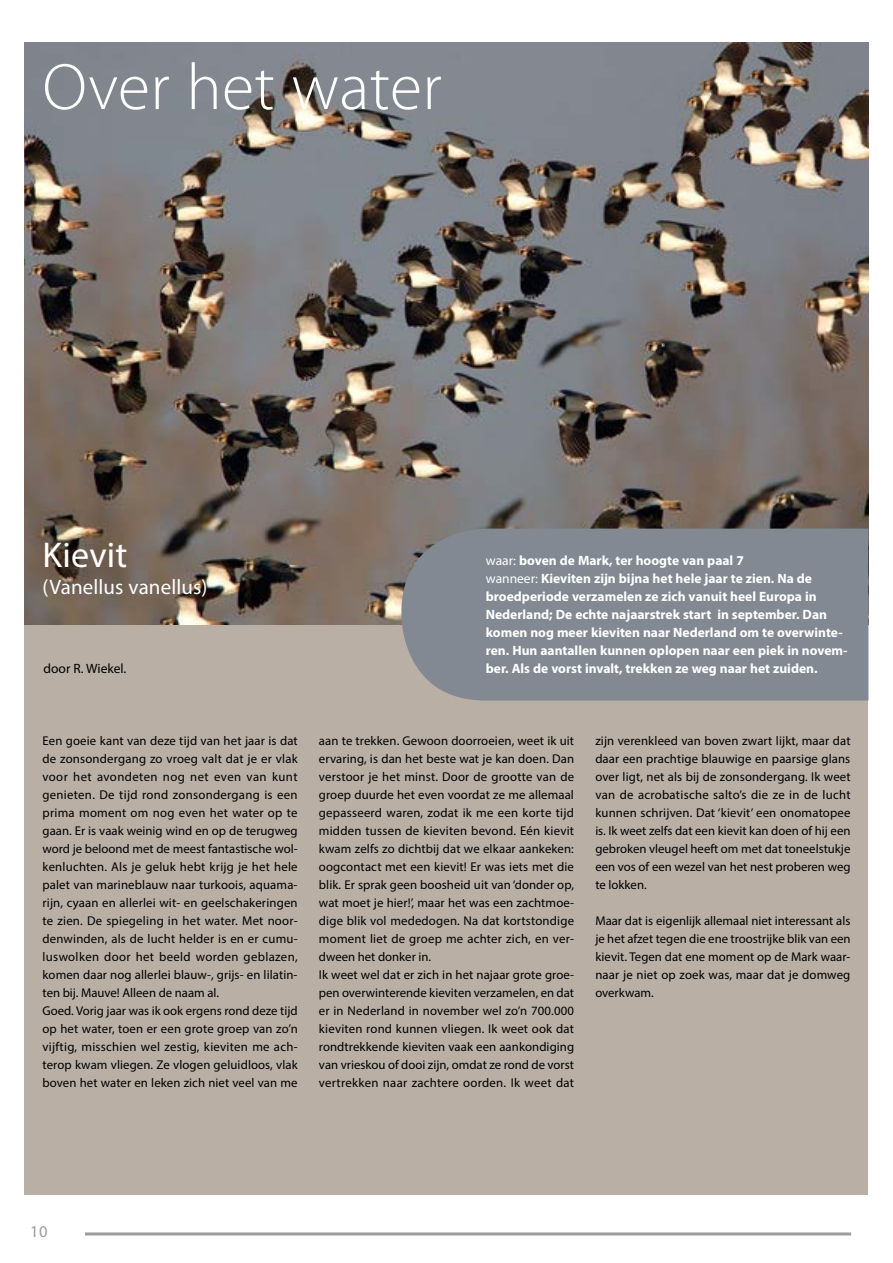
<style>
.page{position:relative;width:893px;height:1263px;background:#fff}
.page>*{position:absolute;margin:0;border:0;box-sizing:border-box;transform-origin:0 0}
.t1{font:300 66px "Myriad Pro";letter-spacing:.005em;color:#fff}
.t2{font:36px "Myriad Pro";letter-spacing:.005em;color:#fff}
.t3{font:21px "Myriad Pro";letter-spacing:.005em;color:#fff}
.t4{font:16.5px "Myriad Pro";color:#9d9d9c}
.t5{font:700 13.5px/18px "Myriad Pro";color:#fff}
.t6{font:13.5px "Myriad Pro";color:#000}
.t7{font:12.75px/18px "Myriad Pro";letter-spacing:.01em;color:#000}
.s1{font-weight:400}
</style>
<div class="page">
<hr style="left:85px;top:1232px;width:766px;height:3px;background:#9d9d9c">
<div style="left:25px;top:64px;width:843px;height:1131px;background:#b9afa5"></div>
<img style="left:25px;top:43px;width:843px;height:582px">
<div style="left:401px;top:529px;width:467px;height:171px;background:#828993"></div>
<h1 class="t1" style="left:43px;top:47px;width:401px">Over het water</h1>
<h2 class="t2" style="left:43px;top:533px;width:86px">Kievit</h2>
<h3 class="t3" style="left:43px;top:574px;width:166px">(Vanellus vanellus)</h3>
<p class="t6" style="left:44px;top:660px;width:84px">door R. Wiekel.</p>
<p class="t5" style="left:486px;top:551px;width:363px"><span class="s1">waar:</span> boven de Mark, ter hoogte van paal 7<br><span class="s1">wanneer:</span> Kieviten zijn bijna het hele jaar te zien. Na de broedperiode verzamelen ze zich vanuit heel Europa in Nederland; De echte najaarstrek start in september. Dan komen nog meer kieviten naar Nederland om te overwinte&shy;ren. Hun aantallen kunnen oplopen naar een piek in novem&shy;ber. Als de vorst invalt, trekken ze weg naar het zuiden.</p>
<p class="t7" style="left:43px;top:731px;width:257px">Een goeie kant van deze tijd van het jaar is dat de zonsondergang zo vroeg valt dat je er vlak voor het avondeten nog net even van kunt genieten. De tijd rond zonsondergang is een prima moment om nog even het water op te gaan. Er is vaak weinig wind en op de terugweg word je beloond met de meest fantastische wol&shy;kenluchten. Als je geluk hebt krijg je het hele palet van marineblauw naar turkoois, aquama&shy;rijn, cyaan en allerlei wit- en geelschakeringen te zien. De spiegeling in het water. Met noor&shy;denwinden, als de lucht helder is en er cumu&shy;luswolken door het beeld worden geblazen, komen daar nog allerlei blauw-, grijs- en lilatin&shy;ten bij. Mauve! Alleen de naam al.<br>Goed. Vorig jaar was ik ook ergens rond deze tijd op het water, toen er een grote groep van zo’n vijftig, misschien wel zestig, kieviten me ach&shy;terop kwam vliegen. Ze vlogen geluidloos, vlak boven het water en leken zich niet veel van me</p>
<p class="t7" style="left:319px;top:731px;width:257px">aan te trekken. Gewoon doorroeien, weet ik uit ervaring, is dan het beste wat je kan doen. Dan verstoor je het minst. Door de grootte van de groep duurde het even voordat ze me allemaal gepasseerd waren, zodat ik me een korte tijd midden tussen de kieviten bevond. Eén kievit kwam zelfs zo dichtbij dat we elkaar aankeken: oogcontact met een kievit! Er was iets met die blik. Er sprak geen boosheid uit van ‘donder op, wat moet je hier!’, maar het was een zachtmoe&shy;dige blik vol mededogen. Na dat kortstondige moment liet de groep me achter zich, en ver&shy;dween het donker in.<br>Ik weet wel dat er zich in het najaar grote groe&shy;pen overwinterende kieviten verzamelen, en dat er in Nederland in november wel zo’n 700.000 kieviten rond kunnen vliegen. Ik weet ook dat rondtrekkende kieviten vaak een aankondiging van vrieskou of dooi zijn, omdat ze rond de vorst vertrekken naar zachtere oorden. Ik weet dat</p>
<p class="t7" style="left:595px;top:731px;width:257px;text-align:justify">zijn verenkleed van boven zwart lijkt, maar dat daar een prachtige blauwige en paarsige glans over ligt, net als bij de zonsondergang. Ik weet van de acrobatische salto’s die ze in de lucht kunnen schrijven. Dat ‘kievit’ een onomatopee is. Ik weet zelfs dat een kievit kan doen of hij een gebroken vleugel heeft om met dat toneelstukje een vos of een wezel van het nest proberen weg te lokken.</p>
<p class="t7" style="left:595px;top:911px;width:257px;text-align:justify">Maar dat is eigenlijk allemaal niet interessant als je het afzet tegen die ene troostrijke blik van een kievit. Tegen dat ene moment op de Mark waar&shy;naar je niet op zoek was, maar dat je domweg overkwam.</p>
<p class="t4" style="left:30px;top:1221px;width:19px">10</p>
</div>
